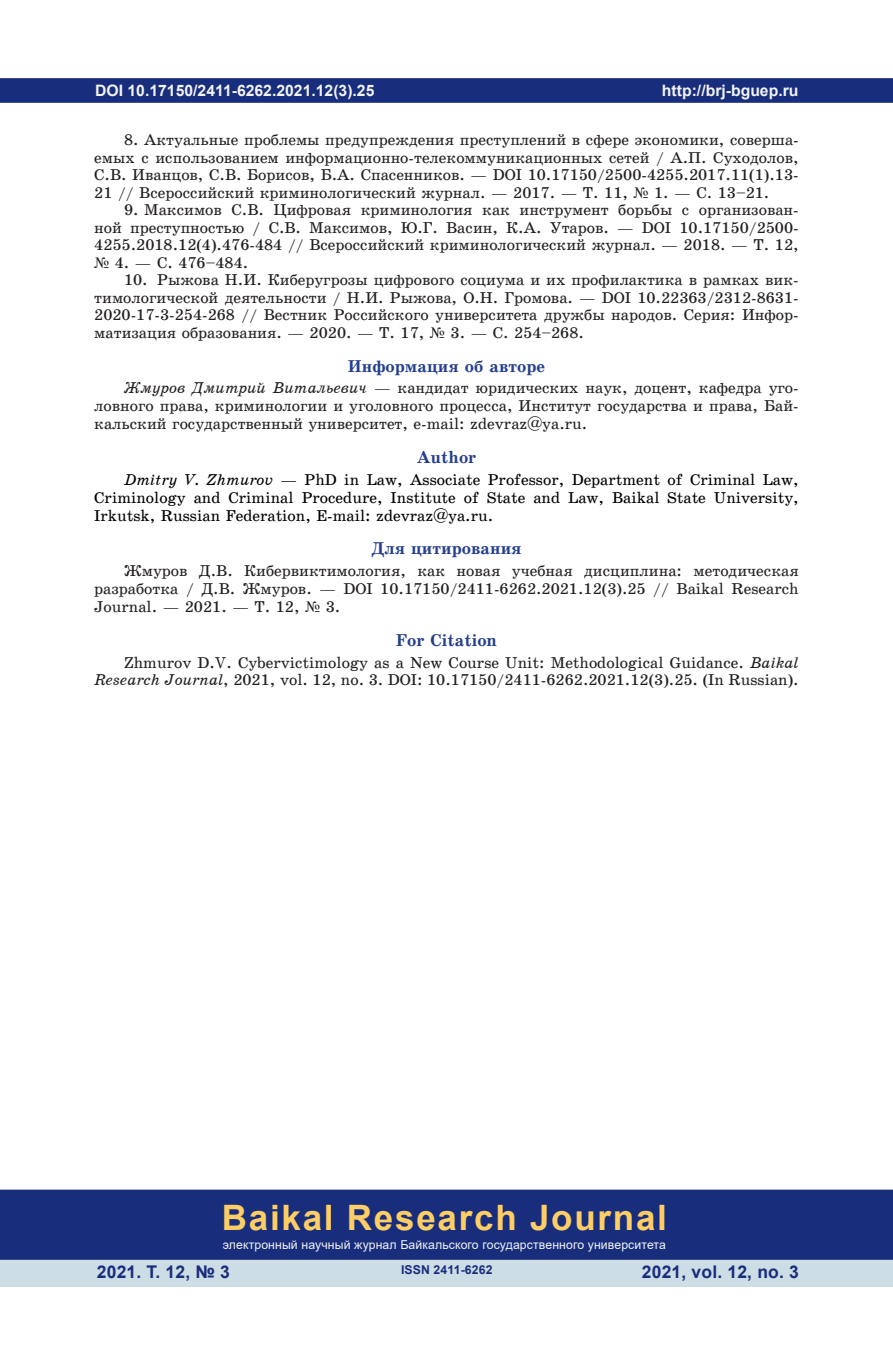
<style>
.page{position:relative;width:893px;height:1360px;background:#fff}
.page>*{position:absolute;margin:0;border:0;box-sizing:border-box;transform-origin:0 0}
.t1{font:700 35px "Arial";letter-spacing:.05em;color:#fecd64}
.t2{font:700 17.5px "Arial";letter-spacing:.01em;color:#182d7c}
.t3{font:17.15px "School Book C Bold";color:#253f8e}
.t4{font:15.75px/17.5px "School Book C";color:#231f20;text-align:justify}
.t5{font:15.75px/17.8px "School Book C";color:#000;text-align:justify}
.t6{font:700 15.75px "Arial";color:#f2f3f4}
.t7{font:12.25px "Arial";letter-spacing:.01em;color:#f2f3f4}
.t8{font:700 12.25px "Arial";letter-spacing:.01em;color:#182d7c}
.s1{font-family:"Times New Roman"}
.s2{font-family:"School Book C Italic"}
</style>
<div class="page">
<div style="left:0;top:78px;width:893px;height:25px;background:#182d7c;border:2px solid #182d7c"></div>
<div style="left:0;top:1258px;width:893px;height:28px;background:#cddde6"></div>
<div style="left:0;top:1189px;width:893px;height:70px;background:#182d7c;border:2px solid #182d7c"></div>
<p class="t6" style="left:95px;top:79px;width:281px">DOI 10.17150/2411-6262.2021.12(3).25</p>
<p class="t6" style="left:662px;top:79px;width:138px">http://brj-bguep.ru</p>
<p class="t4" style="left:94px;top:131px;width:706px;text-indent:30px">8. Актуальные проблемы предупреждения преступлений в сфере экономики, соверша&shy;емых с использованием информационно-телекоммуникационных сетей / А.П. Суходолов, С.В. Иванцов, С.В. Борисов, Б.А. Спасенников. — DOI 10.17150/2500-4255.2017.11(1).13- 21 // Всероссийский криминологический журнал. — 2017. — Т. 11, <span class="s1">№</span> 1. — С. 13–21.</p>
<p class="t4" style="left:94px;top:201px;width:706px;text-indent:30px">9. Максимов С.В. Цифровая криминология как инструмент борьбы с организован&shy;ной преступностью / С.В. Максимов, Ю.Г. Васин, К.А. Утаров. — DOI 10.17150/2500- 4255.2018.12(4).476-484 // Всероссийский криминологический журнал. — 2018. — Т. 12, <span class="s1">№</span> 4. — С. 476–484.</p>
<p class="t4" style="left:94px;top:271px;width:706px;text-indent:30px">10. Рыжова Н.И. Киберугрозы цифрового социума и их профилактика в рамках вик&shy;тимологической деятельности / Н.И. Рыжова, О.Н. Громова. — DOI 10.22363/2312-8631- 2020-17-3-254-268 // Вестник Российского университета дружбы народов. Серия: Инфор&shy;матизация образования. — 2020. — Т. 17, <span class="s1">№</span> 3. — С. 254–268.</p>
<p class="t3" style="left:348px;top:356px;width:199px">Информация об авторе</p>
<p class="t4" style="left:94px;top:379px;width:706px;text-indent:30px"><span class="s2">Жмуров Дмитрий Витальевич</span> — кандидат юридических наук, доцент, кафедра уго&shy;ловного права, криминологии и уголовного процесса, Институт государства и права, Бай&shy;кальский государственный университет, e-mail: zdevraz@ya.ru.</p>
<p class="t3" style="left:417px;top:448px;width:61px">Author</p>
<p class="t5" style="left:94px;top:470px;width:706px;text-indent:30px"><span class="s2">Dmitry V. Zhmurov</span> — PhD in Law, Associate Professor, Department of Criminal Law, Criminology and Criminal Procedure, Institute of State and Law, Baikal State University, Irkutsk, Russian Federation, E-mail: zdevraz@ya.ru.</p>
<p class="t3" style="left:371px;top:539px;width:152px">Для цитирования</p>
<p class="t4" style="left:94px;top:562px;width:706px;text-indent:30px">Жмуров Д.В. Кибервиктимология, как новая учебная дисциплина: методическая разработка / Д.В. Жмуров. — DOI 10.17150/2411-6262.2021.12(3).25 // Baikal Research Journal. — 2021. — Т. 12, <span class="s1">№</span> 3.</p>
<p class="t3" style="left:396px;top:630px;width:103px">For Citation</p>
<p class="t4" style="left:94px;top:653px;width:706px;text-align:right">Zhmurov D.V. Cybervictimology as a New Course Unit: Methodological Guidance. <span class="s2">Baikal<br>Research Journal</span>, 2021, vol. 12, no. 3. DOI: 10.17150/2411-6262.2021.12(3).25. (In Russian).</p>
<h1 class="t1" style="left:222px;top:1192px;width:447px">Baikal Research Journal</h1>
<p class="t7" style="left:223px;top:1236px;width:445px">электронный научный журнал Байкальского государственного университета</p>
<p class="t2" style="left:97px;top:1259px;width:135px">2021. Т. 12, № 3</p>
<p class="t2" style="left:642px;top:1259px;width:159px">2021, vol. 12, no. 3</p>
<p class="t8" style="left:401px;top:1261px;width:93px">ISSN 2411-6262</p>
</div>
